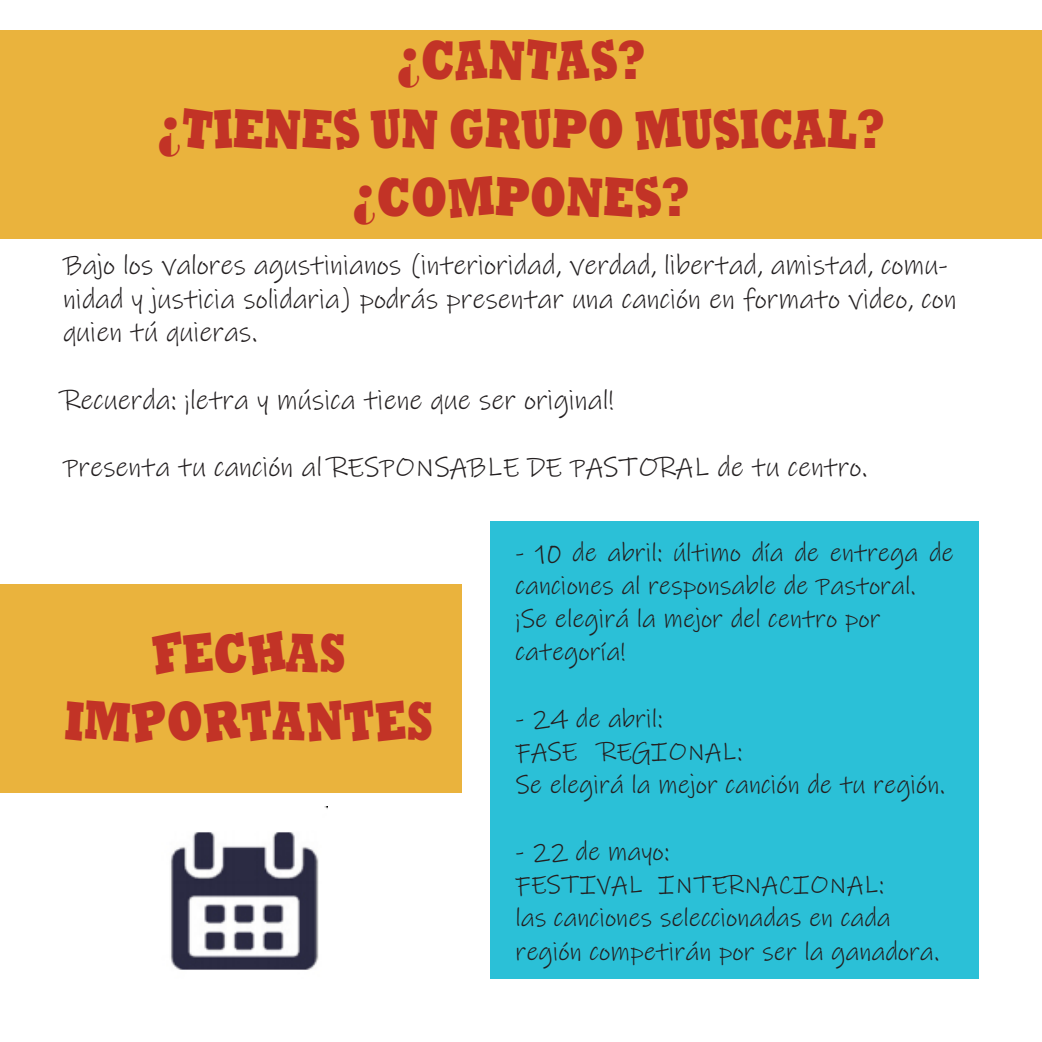
<style>
.page{position:relative;width:1042px;height:1042px;background:#fff}
.page>*{position:absolute;margin:0;border:0;box-sizing:border-box;transform-origin:0 0}
.t1{font:56px "Coco";color:#c23326;scale:.76 1}
.t2{font:28px/33.6px "Ink Free";color:#231f20}
.t3{font:26.25px/33.2px "Ink Free";color:#231f20}
.s1{font-family:"Broadway"}
</style>
<div class="page">
<div style="left:490px;top:521px;width:489px;height:458px;background:#2bc0d7"></div>
<div style="left:0;top:30px;width:1042px;height:208px;background:#eab33d"></div>
<div style="left:0;top:584px;width:461px;height:208px;background:#eab33d"></div>
<img style="left:170px;top:806px;width:157px;height:164px">
<p class="t1" style="left:397px;top:29px;width:327px"><span class="s1">¿</span>CANTAS?</p>
<p class="t1" style="left:158px;top:97px;width:957px"><span class="s1">¿</span>TIENES UN GRUPO MUSICAL?</p>
<p class="t1" style="left:353px;top:165px;width:444px"><span class="s1">¿</span>COMPONES?</p>
<p class="t2" style="left:63px;top:249px;width:895px">Bajo los valores agustinianos (interioridad, verdad, libertad, amistad, comu&shy;nidad y justicia solidaria) podrás presentar una canción en formato video, con quien tú quieras.</p>
<p class="t2" style="left:63px;top:384px;width:552px">Recuerda: ¡letra y música tiene que ser original!</p>
<p class="t2" style="left:63px;top:451px;width:806px">Presenta tu canción al RESPONSABLE DE PASTORAL de tu centro.</p>
<p class="t1" style="left:152px;top:621px;width:257px">FECHAS</p>
<p class="t1" style="left:65px;top:689px;width:487px">IMPORTANTES</p>
<p class="t3" style="left:515px;top:536px;width:440px">- 10 de abril: último día de entrega de canciones al responsable de Pastoral.</p>
<p class="t3" style="left:515px;top:603px;width:366px">¡Se elegirá la mejor del centro por</p>
<p class="t3" style="left:515px;top:636px;width:111px">categoría!</p>
<p class="t3" style="left:515px;top:702px;width:149px">- 24 de abril:</p>
<p class="t3" style="left:515px;top:736px;width:228px">FASE REGIONAL:</p>
<p class="t3" style="left:515px;top:769px;width:431px">Se elegirá la mejor canción de tu región.</p>
<p class="t3" style="left:515px;top:835px;width:155px">- 22 de mayo:</p>
<p class="t3" style="left:515px;top:869px;width:370px">FESTIVAL INTERNACIONAL:</p>
<p class="t3" style="left:515px;top:902px;width:377px">las canciones seleccionadas en cada</p>
<p class="t3" style="left:515px;top:935px;width:425px">región competirán por ser la ganadora.</p>
</div>
